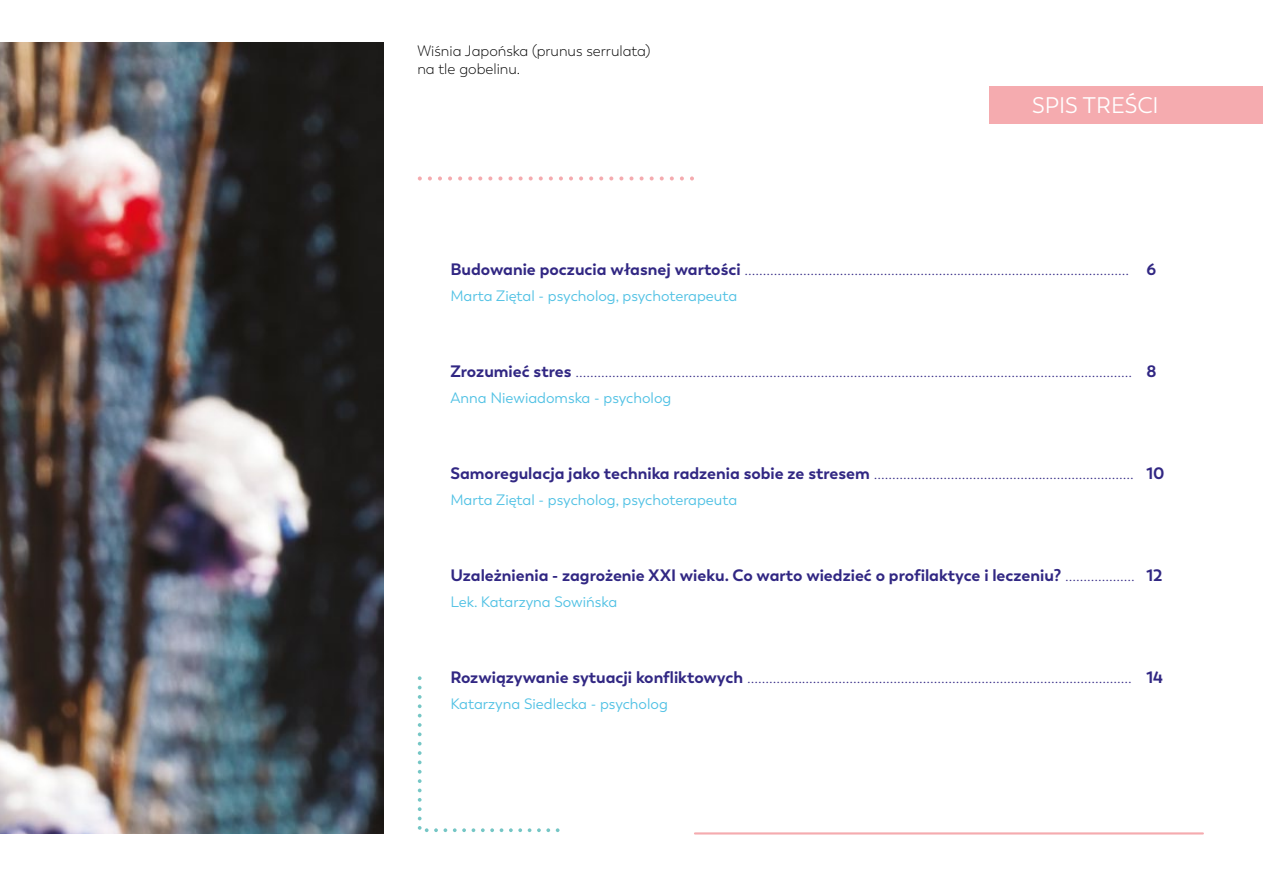
<style>
.page{position:relative;width:1263px;height:893px;background:#fff}
.page>*{position:absolute;margin:0;border:0;box-sizing:border-box;transform-origin:0 0}
.t1{font:22.5px "Trenda";color:#fff}
.t2{font:300 16.5px "Trenda";color:#312783}
.t3{font:700 16.5px "Trenda";color:#312783}
.t4{font:15px "Trenda";color:#50c1e4}
.t5{font:300 15px/18px "Trenda";color:#000}
.s1{font-weight:700}
.s2{font-weight:300}
</style>
<div class="page">
<img style="left:0;top:43px;width:383px;height:790px">
<div style="left:990px;top:86px;width:273px;height:37px;background:#f5abaf"></div>
<svg style="left:418px;top:676px;width:141px;height:156px"></svg>
<svg style="left:690px;top:176px;width:4px;height:4px"></svg>
<svg style="left:680px;top:176px;width:4px;height:4px"></svg>
<svg style="left:670px;top:176px;width:4px;height:4px"></svg>
<svg style="left:660px;top:176px;width:4px;height:4px"></svg>
<svg style="left:650px;top:176px;width:4px;height:4px"></svg>
<svg style="left:639px;top:176px;width:5px;height:4px"></svg>
<svg style="left:629px;top:176px;width:4px;height:4px"></svg>
<svg style="left:619px;top:176px;width:4px;height:4px"></svg>
<svg style="left:609px;top:176px;width:4px;height:4px"></svg>
<svg style="left:599px;top:176px;width:4px;height:4px"></svg>
<svg style="left:589px;top:176px;width:4px;height:4px"></svg>
<svg style="left:579px;top:176px;width:4px;height:4px"></svg>
<svg style="left:569px;top:176px;width:4px;height:4px"></svg>
<svg style="left:559px;top:176px;width:4px;height:4px"></svg>
<svg style="left:549px;top:176px;width:4px;height:4px"></svg>
<svg style="left:539px;top:176px;width:4px;height:4px"></svg>
<svg style="left:529px;top:176px;width:4px;height:4px"></svg>
<svg style="left:519px;top:176px;width:4px;height:4px"></svg>
<svg style="left:508px;top:176px;width:4px;height:4px"></svg>
<svg style="left:498px;top:176px;width:4px;height:4px"></svg>
<svg style="left:488px;top:176px;width:4px;height:4px"></svg>
<svg style="left:478px;top:176px;width:4px;height:4px"></svg>
<svg style="left:468px;top:176px;width:4px;height:4px"></svg>
<svg style="left:458px;top:176px;width:4px;height:4px"></svg>
<svg style="left:448px;top:176px;width:4px;height:4px"></svg>
<svg style="left:438px;top:176px;width:4px;height:4px"></svg>
<svg style="left:428px;top:176px;width:4px;height:4px"></svg>
<svg style="left:418px;top:176px;width:4px;height:4px"></svg>
<hr style="left:694px;top:832px;width:510px;height:2px;background:#f5abaf">
<p class="t5" style="left:417px;top:42px;width:235px">Wiśnia Japońska (prunus serrulata) na tle gobelinu.</p>
<h1 class="t1" style="left:1032px;top:93px;width:128px">SPIS TREŚCI</h1>
<p class="t2" style="left:450px;top:260px;width:707px"><span class="s1">Budowanie poczucia własnej wartości</span> ......................................................................................................... <span class="s1">6</span></p>
<p class="t4" style="left:450px;top:287px;width:288px">Marta Ziętal - psycholog, psychoterapeuta</p>
<p class="t2" style="left:450px;top:362px;width:707px"><span class="s1">Zrozumieć stres</span> ........................................................................................................................................................ <span class="s1">8</span></p>
<p class="t4" style="left:450px;top:389px;width:222px">Anna Niewiadomska - psycholog</p>
<p class="t2" style="left:450px;top:464px;width:716px"><span class="s1">Samoregulacja jako technika radzenia sobie ze stresem</span> ....................................................................... <span class="s1">10</span></p>
<p class="t4" style="left:450px;top:491px;width:288px">Marta Ziętal - psycholog, psychoterapeuta</p>
<p class="t3" style="left:450px;top:565px;width:714px">Uzależnienia - zagrożenie XXI wieku. Co warto wiedzieć o profilaktyce i leczeniu? <span class="s2">...................</span> 12</p>
<p class="t4" style="left:450px;top:593px;width:168px">Lek. Katarzyna Sowińska</p>
<p class="t2" style="left:450px;top:668px;width:714px"><span class="s1">Rozwiązywanie sytuacji konfliktowych</span> ......................................................................................................... <span class="s1">14</span></p>
<p class="t4" style="left:450px;top:695px;width:219px">Katarzyna Siedlecka - psycholog</p>
</div>
